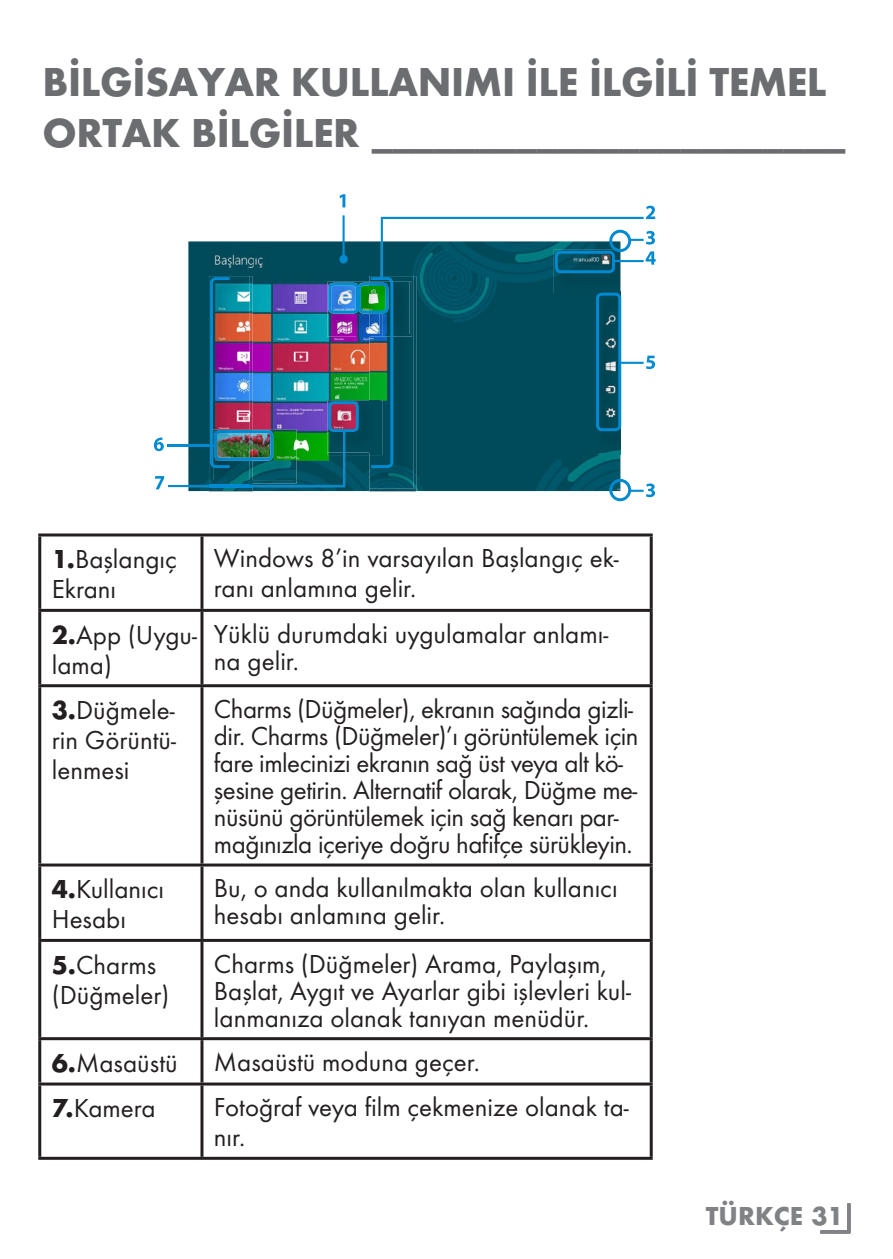
<style>
.page{position:relative;width:893px;height:1259px;background:#fff}
.page>*{position:absolute;margin:0;border:0;box-sizing:border-box;transform-origin:0 0}
.t1{font:700 42px/50.4px "Futura TOT";letter-spacing:-.01em;color:#6c6d70}
.t2{font:27px/30px "Futura TOT Boo";color:#231f20}
.t3{font:27px/27px "Futura TOT Boo";letter-spacing:-.02em;color:#231f20}
.t4{font:700 27px "Futura TOT";color:#808285}
.s1{font-family:"Futura TOT";font-weight:700}
</style>
<div class="page">
<div style="left:819px;top:1201px;width:31px;height:32px;border:3px solid #808285"></div>
<hr style="left:38px;top:533px;width:164px;height:3px;background:#231f20">
<hr style="left:38px;top:536px;width:3px;height:73px;background:#231f20">
<hr style="left:202px;top:533px;width:451px;height:3px;background:#231f20">
<hr style="left:200px;top:536px;width:3px;height:73px;background:#231f20">
<hr style="left:650px;top:536px;width:3px;height:73px;background:#231f20">
<hr style="left:38px;top:609px;width:164px;height:3px;background:#231f20">
<hr style="left:38px;top:612px;width:3px;height:72px;background:#231f20">
<hr style="left:202px;top:609px;width:451px;height:3px;background:#231f20">
<hr style="left:200px;top:612px;width:3px;height:72px;background:#231f20">
<hr style="left:650px;top:612px;width:3px;height:72px;background:#231f20">
<hr style="left:38px;top:684px;width:164px;height:3px;background:#231f20">
<hr style="left:38px;top:687px;width:3px;height:176px;background:#231f20">
<hr style="left:202px;top:684px;width:451px;height:3px;background:#231f20">
<hr style="left:200px;top:687px;width:3px;height:176px;background:#231f20">
<hr style="left:650px;top:687px;width:3px;height:176px;background:#231f20">
<hr style="left:38px;top:863px;width:164px;height:3px;background:#231f20">
<hr style="left:38px;top:866px;width:3px;height:73px;background:#231f20">
<hr style="left:202px;top:863px;width:451px;height:3px;background:#231f20">
<hr style="left:200px;top:866px;width:3px;height:73px;background:#231f20">
<hr style="left:650px;top:866px;width:3px;height:73px;background:#231f20">
<hr style="left:38px;top:939px;width:164px;height:3px;background:#231f20">
<hr style="left:38px;top:942px;width:3px;height:95px;background:#231f20">
<hr style="left:202px;top:939px;width:451px;height:3px;background:#231f20">
<hr style="left:200px;top:942px;width:3px;height:95px;background:#231f20">
<hr style="left:650px;top:942px;width:3px;height:95px;background:#231f20">
<hr style="left:38px;top:1037px;width:164px;height:3px;background:#231f20">
<hr style="left:38px;top:1040px;width:3px;height:42px;background:#231f20">
<hr style="left:202px;top:1037px;width:451px;height:3px;background:#231f20">
<hr style="left:200px;top:1040px;width:3px;height:42px;background:#231f20">
<hr style="left:650px;top:1040px;width:3px;height:42px;background:#231f20">
<hr style="left:38px;top:1082px;width:164px;height:3px;background:#231f20">
<hr style="left:38px;top:1085px;width:3px;height:71px;background:#231f20">
<hr style="left:202px;top:1082px;width:451px;height:3px;background:#231f20">
<hr style="left:200px;top:1085px;width:3px;height:71px;background:#231f20">
<hr style="left:650px;top:1085px;width:3px;height:71px;background:#231f20">
<hr style="left:38px;top:1156px;width:164px;height:3px;background:#231f20">
<hr style="left:202px;top:1156px;width:451px;height:3px;background:#231f20">
<svg style="left:154px;top:194px;width:502px;height:308px"></svg>
<h1 class="t1" style="left:43px;top:56px;width:805px">BILGISAYAR KULLANIMI ILE ILGILI TEMEL<br>ORTAK BILGILER _______________________</h1>
<p class="t2" style="left:52px;top:544px;width:127px"><span class="s1">1.</span>Başlangıç<br>Ekranı</p>
<p class="t2" style="left:214px;top:543px;width:406px">Windows 8’in varsayılan Başlangıç ek&shy;ranı anlamına gelir.</p>
<p class="t2" style="left:52px;top:619px;width:147px"><span class="s1">2.</span>App (Uygu&shy;lama)</p>
<p class="t2" style="left:214px;top:620px;width:396px;line-height:27px">Yüklü durumdaki uygulamalar anlamı&shy;na gelir.</p>
<p class="t2" style="left:52px;top:695px;width:126px;text-align:justify"><span class="s1">3.</span>Düğmele&shy;rin Görüntü&shy;lenmesi</p>
<p class="t3" style="left:214px;top:695px;width:426px">Charms (Düğmeler), ekranın sağında gizli&shy;dir. Charms (Düğmeler)’ı görüntülemek için fare imlecinizi ekranın sağ üst veya alt kö&shy;şesine getirin. Alternatif olarak, Düğme me&shy;nüsünü görüntülemek için sağ kenarı par&shy;mağınızla içeriye doğru hafifçe sürükleyin.</p>
<p class="t2" style="left:52px;top:874px;width:114px"><span class="s1">4.</span>Kullanıcı<br>Hesabı</p>
<p class="t2" style="left:214px;top:874px;width:405px;line-height:27px">Bu, o anda kullanılmakta olan kullanıcı hesabı anlamına gelir.</p>
<p class="t2" style="left:52px;top:949px;width:119px"><span class="s1">5.</span>Charms (Düğmeler)</p>
<p class="t2" style="left:214px;top:950px;width:418px;line-height:27px">Charms (Düğmeler) Arama, Paylaşım,<br>Başlat, Aygıt ve Ayarlar gibi işlevleri kul&shy;lanmanıza olanak tanıyan menüdür.</p>
<p class="t2" style="left:52px;top:1048px;width:127px"><span class="s1">6.</span>Masaüstü</p>
<p class="t2" style="left:214px;top:1046px;width:268px">Masaüstü moduna geçer.</p>
<p class="t2" style="left:52px;top:1093px;width:105px"><span class="s1">7.</span>Kamera</p>
<p class="t2" style="left:214px;top:1092px;width:416px">Fotoğraf veya film çekmenize olanak ta&shy;nır.</p>
<p class="t4" style="left:706px;top:1199px;width:139px">TÜRKÇE 31</p>
</div>
